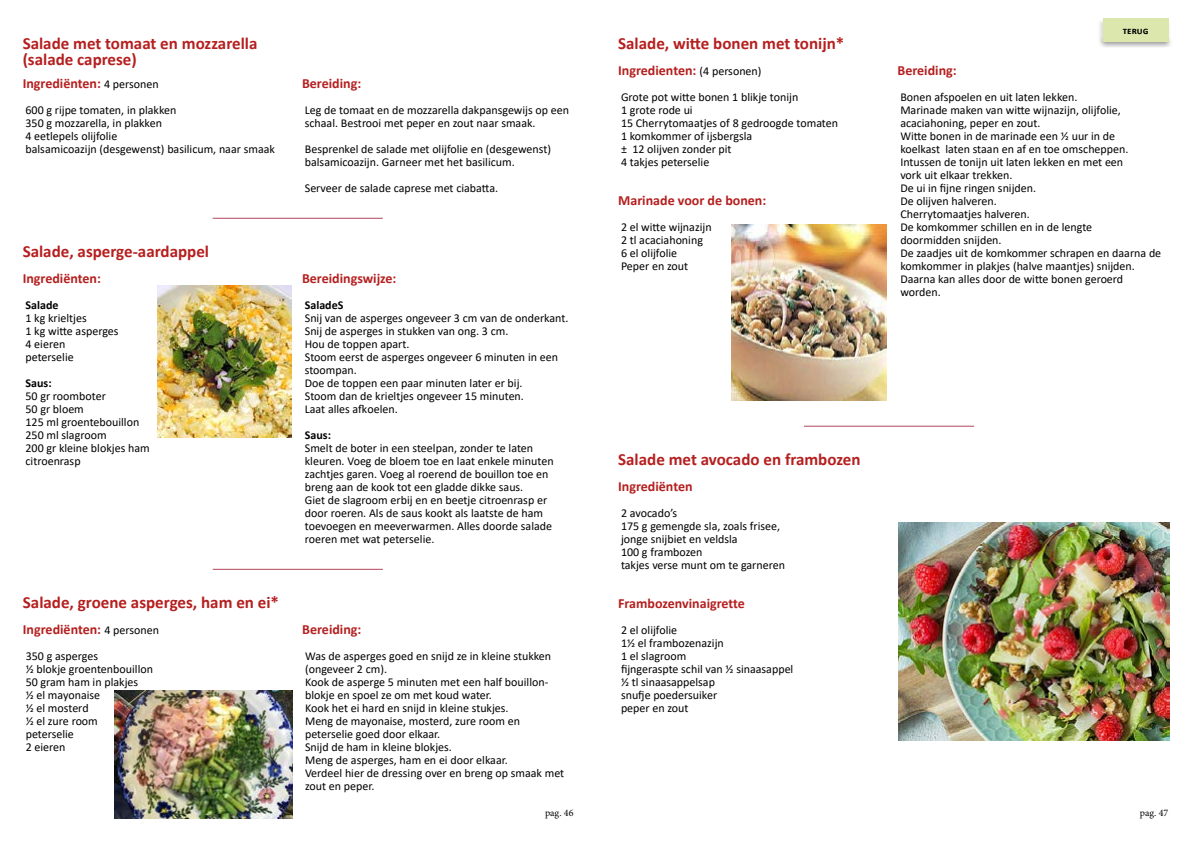
<style>
.page{position:relative;width:1191px;height:842px;background:#fff}
.page>*{position:absolute;margin:0;border:0;box-sizing:border-box;transform-origin:0 0}
.t1{font:700 17px/16px "Calibri";color:#b51f1f}
.t2{font:700 14px "Calibri";color:#b51f1f}
.t3{font:12px/13px "Calibri";color:#000}
.t4{font:700 12px "Calibri";color:#000}
.t5{font:10px "Minion Pro";color:#000}
.t6{font:700 10px "Calibri";color:#000}
.s1{font-weight:400;font-size:12px;color:#000}
</style>
<div class="page">
<div style="left:1097px;top:18px;width:75px;height:29px;background:#000;opacity:.75"></div>
<div style="left:1103px;top:18px;width:65px;height:24px;background:#dbe7ad"></div>
<hr style="left:213px;top:218px;width:170px;height:1px;background:#b4445a">
<img style="left:157px;top:285px;width:134px;height:153px">
<img style="left:898px;top:522px;width:271px;height:218px">
<hr style="left:804px;top:426px;width:170px;height:1px;background:#b4445a">
<img style="left:731px;top:225px;width:155px;height:175px">
<hr style="left:213px;top:569px;width:170px;height:1px;background:#b4445a">
<img style="left:114px;top:690px;width:178px;height:128px">
<h1 class="t1" style="left:23px;top:35px;width:236px">Salade met tomaat en mozzarella (salade caprese)</h1>
<p class="t2" style="left:23px;top:73px;width:138px">Ingrediënten: <span class="s1">4 personen</span></p>
<p class="t3" style="left:26px;top:103px;width:251px">600 g rijpe tomaten, in plakken<br>350 g mozzarella, in plakken<br>4 eetlepels olijfolie<br>balsamicoazijn (desgewenst) basilicum, naar smaak</p>
<h1 class="t1" style="left:23px;top:243px;width:188px">Salade, asperge-aardappel</h1>
<p class="t2" style="left:23px;top:268px;width:80px">Ingrediënten:</p>
<p class="t4" style="left:26px;top:297px;width:34px">Salade</p>
<p class="t3" style="left:26px;top:311px;width:95px">1 kg krieltjes<br>1 kg witte asperges<br>4 eieren<br>peterselie</p>
<p class="t4" style="left:26px;top:375px;width:28px">Saus:</p>
<p class="t3" style="left:26px;top:389px;width:126px">50 gr roomboter<br>50 gr bloem<br>125 ml groentebouillon<br>250 ml slagroom<br>200 gr kleine blokjes ham citroenrasp</p>
<h1 class="t1" style="left:23px;top:594px;width:258px">Salade, groene asperges, ham en ei*</h1>
<p class="t2" style="left:23px;top:619px;width:138px">Ingrediënten: <span class="s1">4 personen</span></p>
<p class="t3" style="left:26px;top:649px;width:129px">350 g asperges<br>½ blokje groentenbouillon<br>50 gram ham in plakjes<br>½ el mayonaise<br>½ el mosterd<br>½ el zure room<br>peterselie<br>2 eieren</p>
<p class="t2" style="left:302px;top:73px;width:61px">Bereiding:</p>
<p class="t3" style="left:305px;top:103px;width:266px">Leg de tomaat en de mozzarella dakpansgewijs op een schaal. Bestrooi met peper en zout naar smaak.</p>
<p class="t3" style="left:305px;top:142px;width:248px">Besprenkel de salade met olijfolie en (desgewenst) balsamicoazijn. Garneer met het basilicum.</p>
<p class="t3" style="left:305px;top:181px;width:195px">Serveer de salade caprese met ciabatta.</p>
<p class="t2" style="left:302px;top:268px;width:96px">Bereidingswijze:</p>
<p class="t4" style="left:305px;top:297px;width:40px">SaladeS</p>
<p class="t3" style="left:305px;top:311px;width:265px">Snij van de asperges ongeveer 3 cm van de onderkant.<br>Snij de asperges in stukken van ong. 3 cm.<br>Hou de toppen apart.<br>Stoom eerst de asperges ongeveer 6 minuten in een stoompan.<br>Doe de toppen een paar minuten later er bij.<br>Stoom dan de krieltjes ongeveer 15 minuten.<br>Laat alles afkoelen.</p>
<p class="t4" style="left:305px;top:427px;width:28px">Saus:</p>
<p class="t3" style="left:305px;top:441px;width:250px">Smelt de boter in een steelpan, zonder te laten kleuren. Voeg de bloem toe en laat enkele minuten zachtjes garen. Voeg al roerend de bouillon toe en breng aan de kook tot een gladde dikke saus.<br>Giet de slagroom erbij en en beetje citroenrasp er door roeren. Als de saus kookt als laatste de ham toevoegen en meeverwarmen. Alles doorde salade roeren met wat peterselie.</p>
<p class="t2" style="left:302px;top:619px;width:61px">Bereiding:</p>
<p class="t3" style="left:305px;top:649px;width:261px">Was de asperges goed en snijd ze in kleine stukken (ongeveer 2 cm).<br>Kook de asperge 5 minuten met een half bouillon&shy;blokje en spoel ze om met koud water.<br>Kook het ei hard en snijd in kleine stukjes.<br>Meng de mayonaise, mosterd, zure room en peterselie goed door elkaar.<br>Snijd de ham in kleine blokjes.<br>Meng de asperges, ham en ei door elkaar.<br>Verdeel hier de dressing over en breng op smaak met zout en peper.</p>
<h1 class="t1" style="left:618px;top:35px;width:228px">Salade, witte bonen met tonijn*</h1>
<p class="t2" style="left:618px;top:60px;width:145px">Ingredienten: <span class="s1">(4 personen)</span></p>
<p class="t3" style="left:621px;top:90px;width:219px">Grote pot witte bonen 1 blikje tonijn<br>1 grote rode ui<br>15 Cherrytomaatjes of 8 gedroogde tomaten<br>1 komkommer of ijsbergsla<br>± 12 olijven zonder pit<br>4 takjes peterselie</p>
<p class="t2" style="left:618px;top:190px;width:150px">Marinade voor de bonen:</p>
<p class="t3" style="left:621px;top:220px;width:92px">2 el witte wijnazijn<br>2 tl acaciahoning<br>6 el olijfolie<br>Peper en zout</p>
<p class="t6" style="left:1122px;top:23px;width:27px">TERUG</p>
<p class="t2" style="left:897px;top:60px;width:61px">Bereiding:</p>
<p class="t3" style="left:900px;top:90px;width:262px">Bonen afspoelen en uit laten lekken.<br>Marinade maken van witte wijnazijn, olijfolie, acaciahoning, peper en zout.<br>Witte bonen in de marinade een ½ uur in de<br>koelkast laten staan en af en toe omscheppen.<br>Intussen de tonijn uit laten lekken en met een<br>vork uit elkaar trekken.<br>De ui in fijne ringen snijden.<br>De olijven halveren.<br>Cherrytomaatjes halveren.<br>De komkommer schillen en in de lengte<br>doormidden snijden.<br>De zaadjes uit de komkommer schrapen en daarna de komkommer in plakjes (halve maantjes) snijden.<br>Daarna kan alles door de witte bonen geroerd worden.</p>
<h1 class="t1" style="left:618px;top:451px;width:244px">Salade met avocado en frambozen</h1>
<p class="t2" style="left:618px;top:476px;width:76px">Ingrediënten</p>
<p class="t3" style="left:621px;top:506px;width:165px">2 avocado’s<br>175 g gemengde sla, zoals frisee, jonge snijbiet en veldsla<br>100 g frambozen<br>takjes verse munt om te garneren</p>
<p class="t2" style="left:618px;top:593px;width:128px">Frambozenvinaigrette</p>
<p class="t3" style="left:621px;top:623px;width:174px">2 el olijfolie<br>1½ el frambozenazijn<br>1 el slagroom<br>fijngeraspte schil van ½ sinaasappel ½ tl sinaasappelsap<br>snufje poedersuiker<br>peper en zout</p>
<p class="t5" style="left:545px;top:806px;width:30px">pag. 46</p>
<p class="t5" style="left:1139px;top:806px;width:30px">pag. 47</p>
</div>
